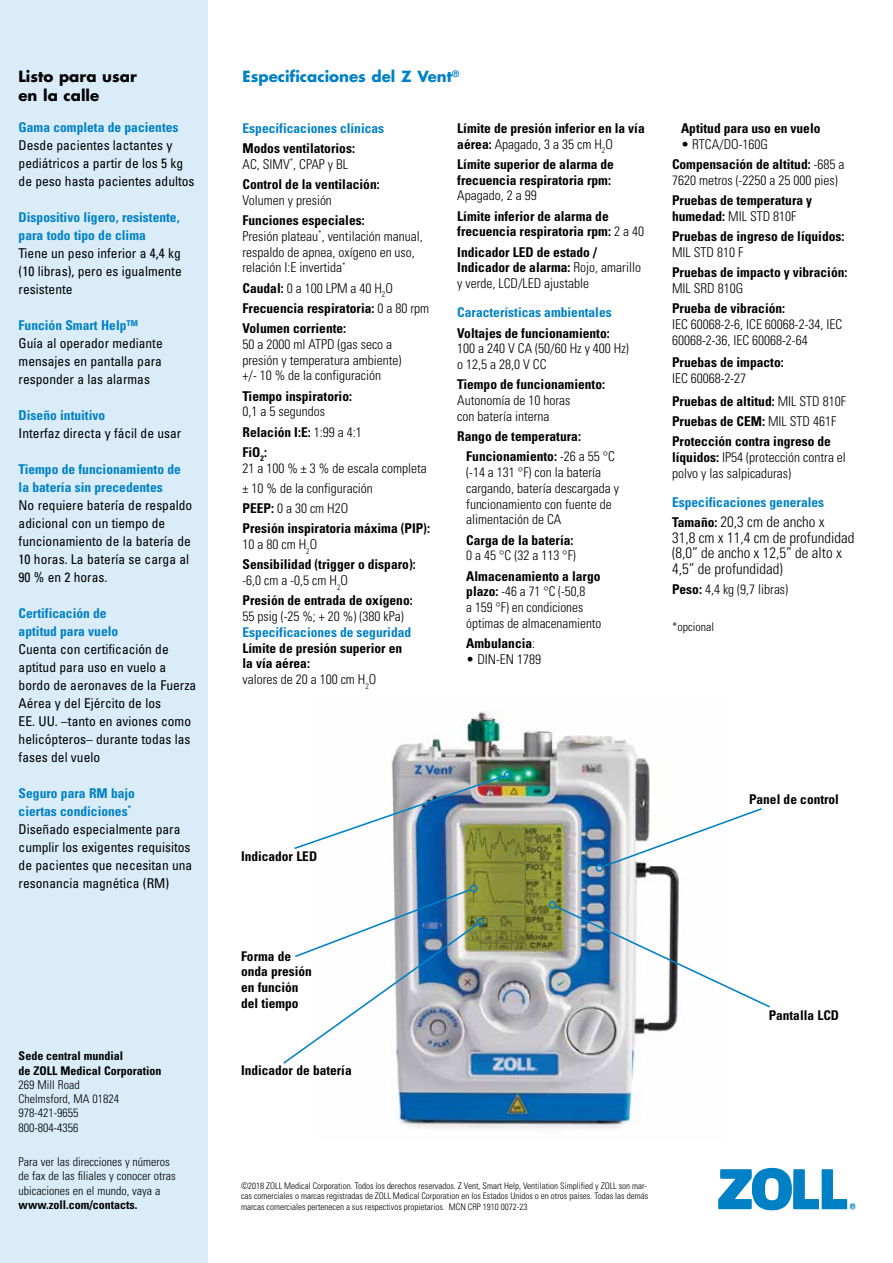
<style>
.page{position:relative;width:893px;height:1263px;background:#fff}
.page>*{position:absolute;margin:0;border:0;box-sizing:border-box;transform-origin:0 0}
.t1{font:300 condensed 15px/15.8px "Univers LT Std";color:#000}
.t2{font:700 15px "Futura Std";color:#0081c6}
.t3{font:700 15px/19.5px "Futura Std";color:#000}
.t4{font:700 condensed 13.5px/15.8px "Univers LT Std";color:#000}
.t5{font:300 condensed 13.5px/15.8px "Univers LT Std";color:#000}
.t6{font:condensed 13.5px/18px "Univers LT Std";color:#000}
.t7{font:700 condensed 13.5px/18px "Univers LT Std";color:#0081c6}
.t8{font:700 condensed 13.35px/15.8px "Univers LT Std";color:#000}
.t9{font:300 condensed 12px/14.2px "Univers LT Std";color:#000}
.t10{font:700 condensed 12px/14.2px "Univers LT Std";color:#000}
.t11{font:300 condensed 9px/10.5px "Univers LT Std";color:#000}
.s1{font-weight:700;color:#0081c6}
.s2{font-weight:300}
.s3{font-weight:700}
.s4{font-weight:700;font-size:13.5px}
</style>
<div class="page">
<img style="left:391px;top:710px;width:288px;height:419px">
<div style="left:0;top:0;width:207px;height:1263px;background:#d9ecf7"></div>
<img style="left:294px;top:774px;width:213px;height:76px">
<div style="left:504px;top:771px;width:8px;height:8px;border:2px solid #0081c6;border-radius:50%"></div>
<div style="left:470px;top:884px;width:8px;height:8px;border:2px solid #0081c6;border-radius:50%"></div>
<svg style="left:283px;top:887px;width:197px;height:178px"></svg>
<div style="left:476px;top:918px;width:8px;height:8px;border:2px solid #0081c6;border-radius:50%"></div>
<img style="left:553px;top:904px;width:217px;height:105px">
<div style="left:548px;top:901px;width:8px;height:8px;border:2px solid #0081c6;border-radius:50%"></div>
<svg style="left:600px;top:807px;width:162px;height:62px"></svg>
<div style="left:595px;top:864px;width:8px;height:8px;border:2px solid #0081c6;border-radius:50%"></div>
<svg style="left:718px;top:1168px;width:137px;height:42px"></svg>
<p class="t3" style="left:18px;top:66px;width:120px">Listo para usar en la calle</p>
<p class="t7" style="left:19px;top:118px;width:161px">Gama completa de pacientes</p>
<p class="t6" style="left:19px;top:136px;width:177px">Desde pacientes lactantes y pediátricos a partir de los 5 kg de peso hasta pacientes adultos</p>
<p class="t7" style="left:19px;top:208px;width:163px">Dispositivo ligero, resistente, para todo tipo de clima</p>
<p class="t6" style="left:19px;top:244px;width:165px;text-align:justify">Tiene un peso inferior a 4,4 kg (10 libras), pero es igualmente resistente</p>
<p class="t7" style="left:19px;top:316px;width:121px">Función Smart Help™</p>
<p class="t6" style="left:19px;top:333px;width:146px;text-align:justify">Guía al operador mediante mensajes en pantalla para responder a las alarmas</p>
<p class="t7" style="left:19px;top:406px;width:88px">Diseño intuitivo</p>
<p class="t6" style="left:19px;top:423px;width:164px">Interfaz directa y fácil de usar</p>
<p class="t7" style="left:19px;top:460px;width:164px">Tiempo de funcionamiento de la batería sin precedentes</p>
<p class="t6" style="left:19px;top:495px;width:175px">No requiere batería de respaldo adicional con un tiempo de funcionamiento de la batería de<br>10 horas. La batería se carga al<br>90 % en 2 horas.</p>
<p class="t7" style="left:19px;top:604px;width:101px">Certificación de aptitud para vuelo</p>
<p class="t6" style="left:19px;top:639px;width:179px">Cuenta con certificación de aptitud para uso en vuelo a bordo de aeronaves de la Fuerza<br>Aérea y del Ejército de los<br>EE. UU. –tanto en aviones como helicópteros– durante todas las fases del vuelo</p>
<p class="t6" style="left:19px;top:783px;width:175px"><span class="s1">Seguro para RM bajo<br>ciertas condiciones</span><sup>*<br></sup>Diseñado especialmente para cumplir los exigentes requisitos de pacientes que necesitan una resonancia magnética (RM)</p>
<p class="t10" style="left:19px;top:1049px;width:144px">Sede central mundial<br>de ZOLL Medical Corporation</p>
<p class="t9" style="left:19px;top:1077px;width:102px">269 Mill Road<br>Chelmsford, MA 01824<br>978-421-9655<br>800-804-4356</p>
<p class="t9" style="left:19px;top:1155px;width:159px">Para ver las direcciones y números de fax de las filiales y conocer otras ubicaciones en el mundo, vaya a</p>
<p class="t10" style="left:19px;top:1197px;width:120px">www.zoll.com/contacts.</p>
<p class="t2" style="left:243px;top:66px;width:218px">Especificaciones del Z Vent<sup>®</sup></p>
<p class="t7" style="left:243px;top:119px;width:143px">Especificaciones clínicas</p>
<p class="t4" style="left:243px;top:140px;width:114px">Modos ventilatorios:<br><span class="s2">AC, SIMV</span><sup>*</sup><span class="s2">, CPAP y BL</span></p>
<p class="t4" style="left:243px;top:176px;width:139px">Control de la ventilación:</p>
<p class="t5" style="left:243px;top:192px;width:91px">Volumen y presión</p>
<p class="t5" style="left:243px;top:212px;width:182px"><span class="s3">Funciones especiales:<br></span>Presión plateau<sup>*</sup>, ventilación manual, respaldo de apnea, oxígeno en uso, relación I:E invertida<sup>*</sup></p>
<p class="t4" style="left:243px;top:278px;width:188px;line-height:20.2px">Caudal: <span class="s2">0 a 100 LPM a 40 H</span><sub>2</sub><span class="s2">O<br></span>Frecuencia respiratoria: <span class="s2">0 a 80 rpm<br></span>Volumen corriente:</p>
<p class="t5" style="left:243px;top:336px;width:160px">50 a 2000 ml ATPD (gas seco a presión y temperatura ambiente) +/- 10 % de la configuración</p>
<p class="t4" style="left:243px;top:388px;width:111px">Tiempo inspiratorio:</p>
<p class="t5" style="left:243px;top:401px;width:121px;line-height:20.2px">0,1 a 5 segundos<br><span class="s3">Relación I:E:</span> 1:99 a 4:1<br><span class="s3">FiO</span><sub>2</sub><span class="s3">:</span></p>
<p class="t5" style="left:243px;top:458px;width:189px;line-height:20.2px">21 a 100 % ± 3 % de escala completa ± 10 % de la configuración<br><span class="s3">PEEP:</span> 0 a 30 cm H2O<br><span class="s3">Presión inspiratoria máxima (PIP):</span></p>
<p class="t4" style="left:243px;top:534px;width:175px;line-height:20.2px"><span class="s2">10 a 80 cm H</span><sub>2</sub><span class="s2">O<br></span>Sensibilidad (trigger o disparo):</p>
<p class="t4" style="left:243px;top:570px;width:172px;line-height:20.2px"><span class="s2">-6,0 cm a -0,5 cm H</span><sub>2</sub><span class="s2">O<br></span>Presión de entrada de oxígeno:</p>
<p class="t5" style="left:243px;top:608px;width:163px">55 psig (-25 %; + 20 %) (380 kPa)</p>
<p class="t7" style="left:243px;top:623px;width:170px">Especificaciones de seguridad</p>
<p class="t4" style="left:243px;top:640px;width:161px">Límite de presión superior en la vía aérea:<br><span class="s2">valores de 20 a 100 cm H</span><sub>2</sub><span class="s2">O</span></p>
<p class="t4" style="left:457px;top:120px;width:189px">Límite de presión inferior en la vía aérea: <span class="s2">Apagado, 3 a 35 cm H</span><sub>2</sub><span class="s2">O</span></p>
<p class="t4" style="left:457px;top:156px;width:158px">Límite superior de alarma de frecuencia respiratoria rpm:</p>
<p class="t5" style="left:457px;top:188px;width:81px">Apagado, 2 a 99</p>
<p class="t4" style="left:457px;top:208px;width:188px">Límite inferior de alarma de frecuencia respiratoria rpm: <span class="s2">2 a 40</span></p>
<p class="t4" style="left:457px;top:244px;width:185px">Indicador LED de estado /<br>Indicador de alarma: <span class="s2">Rojo, amarillo y verde, LCD/LED ajustable</span></p>
<p class="t7" style="left:457px;top:303px;width:156px">Características ambientales</p>
<p class="t4" style="left:457px;top:325px;width:154px">Voltajes de funcionamiento:</p>
<p class="t5" style="left:457px;top:341px;width:173px">100 a 240 V CA (50/60 Hz y 400 Hz) o 12,5 a 28,0 V CC</p>
<p class="t4" style="left:457px;top:377px;width:149px">Tiempo de funcionamiento:</p>
<p class="t5" style="left:457px;top:392px;width:115px">Autonomía de 10 horas con batería interna</p>
<p class="t4" style="left:466px;top:426px;width:150px;line-height:20.2px;text-indent:-9px">Rango de temperatura:<br>Funcionamiento: <span class="s2">-26 a 55 °C</span></p>
<p class="t5" style="left:466px;top:464px;width:154px">(-14 a 131 °F) con la batería cargando, batería descargada y funcionamiento con fuente de alimentación de CA</p>
<p class="t4" style="left:466px;top:532px;width:109px">Carga de la batería:</p>
<p class="t5" style="left:466px;top:548px;width:111px">0 a 45 °C (32 a 113 °F)</p>
<p class="t5" style="left:466px;top:568px;width:137px"><span class="s3">Almacenamiento a largo plazo:</span> -46 a 71 °C (-50,8<br>a 159 °F) en condiciones óptimas de almacenamiento</p>
<p class="t4" style="left:466px;top:635px;width:70px">Ambulancia<span class="s2">:</span></p>
<p class="t5" style="left:466px;top:651px;width:76px">• DIN-EN 1789</p>
<p class="t4" style="left:681px;top:120px;width:141px">Aptitud para uso en vuelo</p>
<p class="t4" style="left:672px;top:134px;width:174px;line-height:20.2px;text-indent:9px"><span class="s2">• RTCA/DO-160G<br></span>Compensación de altitud: <span class="s2">-685 a</span></p>
<p class="t5" style="left:672px;top:172px;width:167px">7620 metros (-2250 a 25 000 pies)</p>
<p class="t4" style="left:672px;top:192px;width:142px">Pruebas de temperatura y humedad: <span class="s2">MIL STD 810F</span></p>
<p class="t4" style="left:672px;top:228px;width:174px">Pruebas de ingreso de líquidos:</p>
<p class="t5" style="left:672px;top:244px;width:73px">MIL STD 810 F</p>
<p class="t4" style="left:672px;top:264px;width:177px">Pruebas de impacto y vibración:</p>
<p class="t5" style="left:672px;top:280px;width:73px">MIL SRD 810G</p>
<p class="t4" style="left:672px;top:300px;width:115px">Prueba de vibración:</p>
<p class="t5" style="left:672px;top:316px;width:172px">IEC 60068-2-6, ICE 60068-2-34, IEC<br>60068-2-36, IEC 60068-2-64</p>
<p class="t4" style="left:672px;top:354px;width:113px">Pruebas de impacto:</p>
<p class="t5" style="left:672px;top:367px;width:175px;line-height:22.5px">IEC 60068-2-27<br><span class="s3">Pruebas de altitud:</span> MIL STD 810F</p>
<p class="t4" style="left:672px;top:411px;width:166px;line-height:20.2px">Pruebas de CEM: <span class="s2">MIL STD 461F<br></span>Protección contra ingreso de</p>
<p class="t5" style="left:672px;top:449px;width:175px"><span class="s3">líquidos:</span> IP54 (protección contra el polvo y las salpicaduras)</p>
<p class="t7" style="left:672px;top:493px;width:154px">Especificaciones generales</p>
<p class="t1" style="left:672px;top:514px;width:184px"><span class="s4">Tamaño:</span> 20,3 cm de ancho x<br>31,8 cm x 11,4 cm de profundidad (8,0” de ancho x 12,5” de alto x<br>4,5” de profundidad)</p>
<p class="t5" style="left:672px;top:582px;width:118px"><span class="s3">Peso:</span> 4,4 kg (9,7 libras)</p>
<p class="t9" style="left:672px;top:620px;width:43px">*opcional</p>
<p class="t8" style="left:241px;top:848px;width:78px">Indicador LED</p>
<p class="t8" style="left:241px;top:948px;width:72px">Forma de onda presión en función del tiempo</p>
<p class="t8" style="left:241px;top:1062px;width:112px">Indicador de batería</p>
<p class="t8" style="left:749px;top:791px;width:91px">Panel de control</p>
<p class="t8" style="left:769px;top:1008px;width:72px">Pantalla LCD</p>
<p class="t11" style="left:241px;top:1180px;width:409px">©2018 ZOLL Medical Corporation. Todos los derechos reservados. Z Vent, Smart Help, Ventilation Simplified y ZOLL son mar&shy;cas comerciales o marcas registradas de ZOLL Medical Corporation en los Estados Unidos o en otros países. Todas las demás marcas comerciales pertenecen a sus respectivos propietarios. MCN CRP 1910 0072-23</p>
</div>
